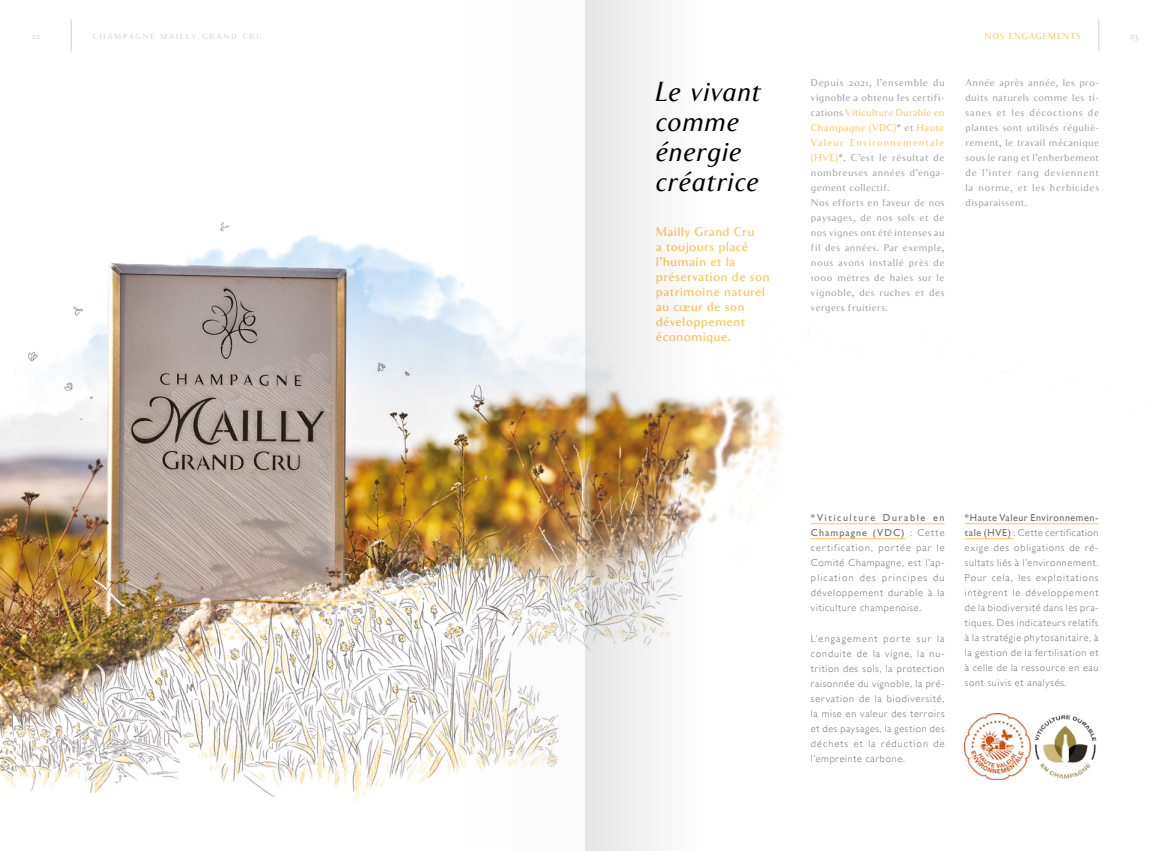
<style>
.page{position:relative;width:1170px;height:851px;background:#fff}
.page>*{position:absolute;margin:0;border:0;box-sizing:border-box;transform-origin:0 0}
.t1{font:italic 27.5px/30px "Clarice";letter-spacing:.01em;color:#000}
.t2{font:500 12.5px/15px "Clarice";letter-spacing:.02em;color:#fdc652}
.t3{font:300 10px/15px "Gill Sans";letter-spacing:.075em;color:#6b6b6a;text-align:justify}
.t4{font:10px/15px "Clarice";letter-spacing:.05em;color:#9d9d9c}
.t5{font:8.75px "Clarice";letter-spacing:.11em;color:#fdc652}
.t6{font:8.75px "Clarice";color:#d0d0d0}
.t7{font:7.5px "Clarice";letter-spacing:.265em;color:#d0d0d0}
.s1{color:#fdc652}
.s2{font-weight:400}
</style>
<div class="page">
<img style="left:0;top:222px;width:1099px;height:580px">
<hr style="left:1098px;top:19px;width:1px;height:33px;background:#d0d0d0">
<hr style="left:71px;top:19px;width:1px;height:33px;background:#d0d0d0">
<hr style="left:810px;top:523px;width:134px;height:1px;background:#fdc652">
<hr style="left:810px;top:538px;width:95px;height:1px;background:#fdc652">
<hr style="left:964px;top:523px;width:134px;height:1px;background:#fdc652">
<hr style="left:964px;top:538px;width:49px;height:1px;background:#fdc652">
<img style="left:964px;top:713px;width:133px;height:66px">
<svg style="left:585px;top:0;width:132px;height:850px;fill:#efefef"></svg>
<img style="left:452px;top:222px;width:133px;height:580px">
<p class="t5" style="left:984px;top:31px;width:97px">NOS ENGAGEMENTS</p>
<p class="t6" style="left:31px;top:31px;width:10px">22</p>
<p class="t7" style="left:93px;top:32px;width:170px">CHAMPAGNE MAILLY GRAND CRU</p>
<p class="t6" style="left:1130px;top:31px;width:10px">23</p>
<p class="t4" style="left:810px;top:75px;width:135px">Depuis 2021, l’ensemble du vignoble a obtenu les certifi&shy;cations <span class="s1">Viticulture Durable en<br>Champagne (VDC)</span>* et <span class="s1">Haute<br>Valeur Environnementale (HVE)</span>*. C’est le résultat de nombreuses années d’enga&shy;gement collectif.<br>Nos efforts en faveur de nos paysages, de nos sols et de nos vignes ont été intenses au fil des années. Par exemple, nous avons installé près de<br>1000 mètres de haies sur le vignoble, des ruches et des vergers fruitiers.</p>
<p class="t4" style="left:965px;top:75px;width:135px;text-align:justify">Année après année, les pro&shy;duits naturels comme les ti&shy;sanes et les décoctions de plantes sont utilisés réguliè&shy;rement, le travail mécanique sous le rang et l’enherbement de l’inter rang deviennent la norme, et les herbicides disparaissent.</p>
<h1 class="t1" style="left:656px;top:76px;width:107px">Le vivant comme énergie créatrice</h1>
<p class="t2" style="left:656px;top:224px;width:115px">Mailly Grand Cru<br>a toujours placé l’humain et la préservation de son patrimoine naturel au cœur de son développement économique.</p>
<p class="t3" style="left:810px;top:510px;width:135px"><span class="s2">*Viticulture Durable en Champagne (VDC)</span> : Cette certification, portée par le Comité Champagne, est l’ap&shy;plication des principes du développement durable à la viticulture champenoise.</p>
<p class="t3" style="left:810px;top:631px;width:135px">L’engagement porte sur la conduite de la vigne, la nu&shy;trition des sols, la protection raisonnée du vignoble, la pré&shy;servation de la biodiversité, la mise en valeur des terroirs et des paysages, la gestion des déchets et la réduction de l’empreinte carbone.</p>
<p class="t3" style="left:964px;top:510px;width:135px"><span class="s2">*Haute Valeur Environnemen&shy;tale (HVE)</span> : Cette certification exige des obligations de ré&shy;sultats liés à l’environnement.<br>Pour cela, les exploitations intègrent le développement de la biodiversité dans les pra&shy;tiques. Des indicateurs relatifs à la stratégie phytosanitaire, à la gestion de la fertilisation et à celle de la ressource en eau sont suivis et analysés.</p>
</div>
